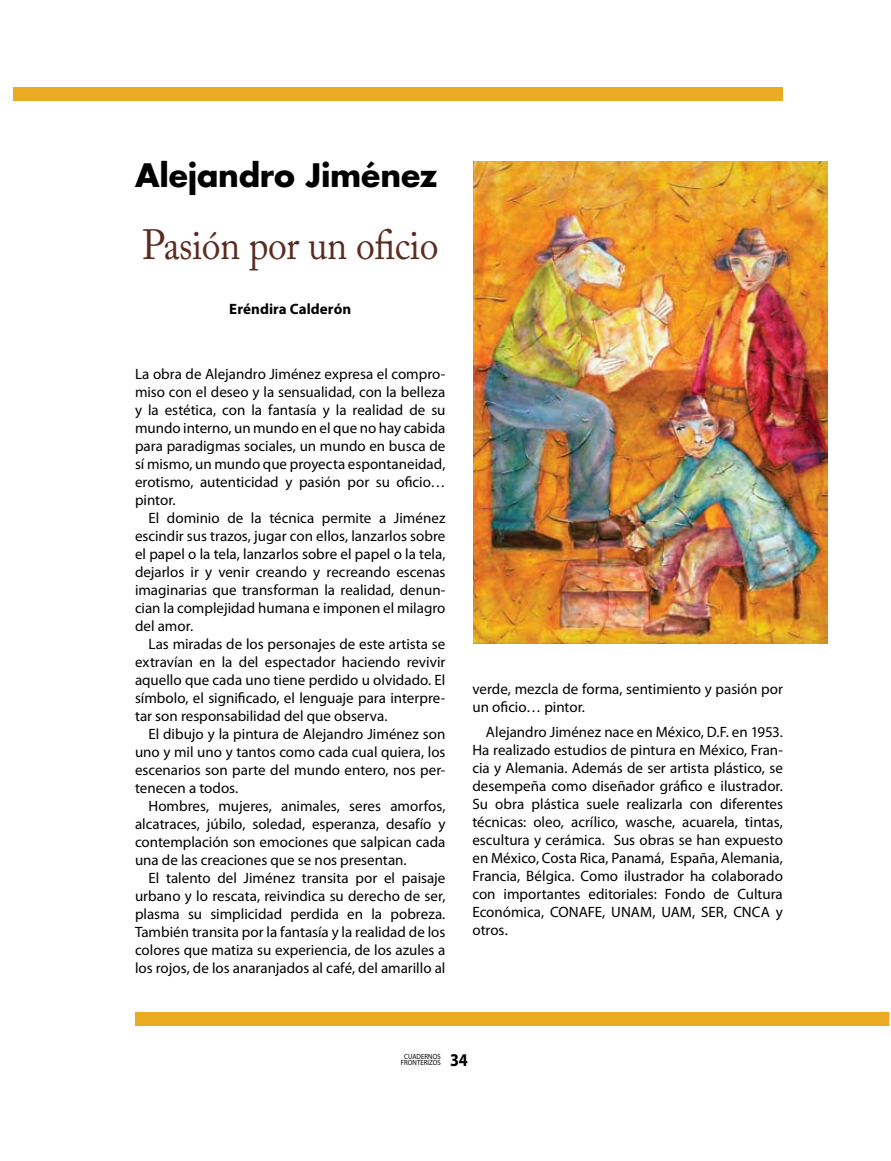
<style>
.page{position:relative;width:891px;height:1161px;background:#fff}
.page>*{position:absolute;margin:0;border:0;box-sizing:border-box;transform-origin:0 0}
.t1{font:42px "Adobe Caslon Pro";letter-spacing:-.01em;color:#5a2c20;scale:.9 1}
.t2{font:700 31.5px "Futura";letter-spacing:-.005em;color:#000}
.t3{font:700 18px "Myriad Pro";color:#000;scale:.9 1}
.t4{font:15px/18px "Myriad Pro";color:#000;text-align:justify}
.t5{font:700 15px "Myriad Pro";letter-spacing:.005em;color:#000}
.t6{font:7.5px/6px "Myriad Pro";color:#000;text-align:center;scale:.9 1}
</style>
<div class="page">
<img style="left:13px;top:87px;width:877px;height:939px">
<h2 class="t2" style="left:135px;top:153px;width:304px">Alejandro Jiménez</h2>
<h1 class="t1" style="left:142px;top:220px;width:331px">Pasión por un oficio</h1>
<p class="t5" style="left:229px;top:299px;width:124px">Eréndira Calderón</p>
<p class="t4" style="left:135px;top:364px;width:312px">La obra de Alejandro Jiménez expresa el compro&shy;miso con el deseo y la sensualidad, con la belleza y la estética, con la fantasía y la realidad de su mundo interno, un mundo en el que no hay cabida para paradigmas sociales, un mundo en busca de sí mismo, un mundo que proyecta espontaneidad, erotismo, autenticidad y pasión por su oficio… pintor.</p>
<p class="t4" style="left:135px;top:508px;width:312px;text-indent:14px">El dominio de la técnica permite a Jiménez escindir sus trazos, jugar con ellos, lanzarlos sobre el papel o la tela, lanzarlos sobre el papel o la tela, dejarlos ir y venir creando y recreando escenas imaginarias que transforman la realidad, denun&shy;cian la complejidad humana e imponen el milagro del amor.</p>
<p class="t4" style="left:135px;top:634px;width:312px;text-indent:14px">Las miradas de los personajes de este artista se extravían en la del espectador haciendo revivir aquello que cada uno tiene perdido u olvidado. El símbolo, el significado, el lenguaje para interpre&shy;tar son responsabilidad del que observa.</p>
<p class="t4" style="left:135px;top:724px;width:312px;text-indent:14px">El dibujo y la pintura de Alejandro Jiménez son uno y mil uno y tantos como cada cual quiera, los escenarios son parte del mundo entero, nos per&shy;tenecen a todos.</p>
<p class="t4" style="left:135px;top:796px;width:312px;text-indent:14px">Hombres, mujeres, animales, seres amorfos, alcatraces, júbilo, soledad, esperanza, desafío y contemplación son emociones que salpican cada una de las creaciones que se nos presentan.</p>
<p class="t4" style="left:135px;top:868px;width:312px;text-indent:14px">El talento del Jiménez transita por el paisaje urbano y lo rescata, reivindica su derecho de ser, plasma su simplicidad perdida en la pobreza.<br>También transita por la fantasía y la realidad de los colores que matiza su experiencia, de los azules a los rojos, de los anaranjados al café, del amarillo al</p>
<p class="t4" style="left:472px;top:679px;width:312px">verde, mezcla de forma, sentimiento y pasión por un oficio… pintor.</p>
<p class="t4" style="left:472px;top:723px;width:312px;text-indent:14px">Alejandro Jiménez nace en México, D.F. en 1953.<br>Ha realizado estudios de pintura en México, Fran&shy;cia y Alemania. Además de ser artista plástico, se desempeña como diseñador gráfico e ilustrador.<br>Su obra plástica suele realizarla con diferentes técnicas: oleo, acrílico, wasche, acuarela, tintas, escultura y cerámica. Sus obras se han expuesto en México, Costa Rica, Panamá, España, Alemania, Francia, Bélgica. Como ilustrador ha colaborado con importantes editoriales: Fondo de Cultura Económica, CONAFE, UNAM, UAM, SER, CNCA y otros.</p>
<p class="t6" style="left:401px;top:1054px;width:46px">CUADERNOS<br>FronterIZOS</p>
<p class="t3" style="left:450px;top:1048px;width:21px">34</p>
</div>
